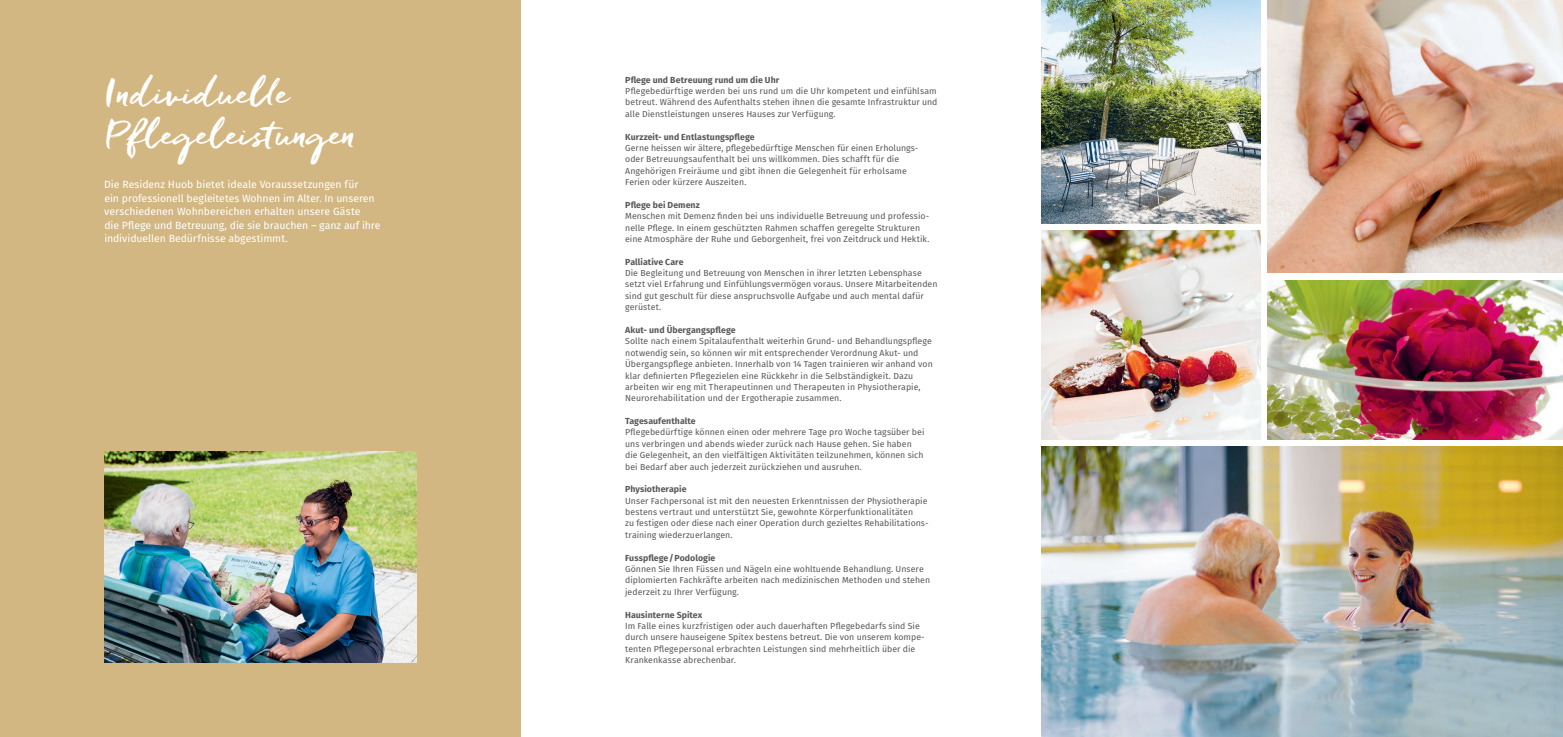
<style>
.page{position:relative;width:1563px;height:737px;background:#fff}
.page>*{position:absolute;margin:0;border:0;box-sizing:border-box;transform-origin:0 0}
.t1{font:36.75px/40.2px "Freeland";letter-spacing:-.005em;color:#fff}
.t2{font:10.5px/13.6px "Fira Sans";letter-spacing:-.005em;color:#fff}
.t3{font:8.75px/11.4px "Fira Sans";letter-spacing:.005em;color:#57585a}
.t4{font:700 8.75px "Fira Sans";letter-spacing:.005em;color:#57585a}
</style>
<div class="page">
<div style="left:0;top:0;width:521px;height:737px;background:#d3b782"></div>
<img style="left:1042px;top:446px;width:521px;height:291px">
<img style="left:1042px;top:0;width:218px;height:223px">
<img style="left:1042px;top:231px;width:218px;height:208px">
<img style="left:1267px;top:280px;width:296px;height:159px">
<img style="left:1267px;top:0;width:296px;height:273px">
<img style="left:104px;top:451px;width:313px;height:211px">
<h1 class="t1" style="left:103px;top:70px;width:255px">Individuelle<br>Pflegeleistungen</h1>
<p class="t2" style="left:104px;top:177px;width:278px">Die Residenz Huob bietet ideale Voraussetzungen für<br>ein professionell begleitetes Wohnen im Alter. In unseren verschiedenen Wohnbereichen erhalten unsere Gäste<br>die Pflege und Betreuung, die sie brauchen – ganz auf ihre individuellen Bedürfnisse abgestimmt.</p>
<p class="t4" style="left:625px;top:72px;width:156px">Pflege und Betreuung rund um die Uhr</p>
<p class="t3" style="left:625px;top:85px;width:314px;text-align:justify">Pflegebedürftige werden bei uns rund um die Uhr kompetent und einfühlsam betreut. Während des Aufenthalts stehen ihnen die gesamte Infrastruktur und alle Dienstleistungen unseres Hauses zur Verfügung.</p>
<p class="t4" style="left:625px;top:129px;width:131px">Kurzzeit- und Entlastungspflege</p>
<p class="t3" style="left:625px;top:142px;width:295px">Gerne heissen wir ältere, pflegebedürftige Menschen für einen Erholungs&shy;oder Betreuungsaufenthalt bei uns willkommen. Dies schafft für die Angehörigen Freiräume und gibt ihnen die Gelegenheit für erholsame Ferien oder kürzere Auszeiten.</p>
<p class="t4" style="left:625px;top:197px;width:76px">Pflege bei Demenz</p>
<p class="t3" style="left:625px;top:210px;width:306px">Menschen mit Demenz finden bei uns individuelle Betreuung und professio&shy;nelle Pflege. In einem geschützten Rahmen schaffen geregelte Strukturen eine Atmosphäre der Ruhe und Geborgenheit, frei von Zeitdruck und Hektik.</p>
<p class="t4" style="left:625px;top:254px;width:60px">Palliative Care</p>
<p class="t3" style="left:625px;top:267px;width:314px">Die Begleitung und Betreuung von Menschen in ihrer letzten Lebensphase setzt viel Erfahrung und Einfühlungsvermögen voraus. Unsere Mitarbeitenden sind gut geschult für diese anspruchsvolle Aufgabe und auch mental dafür gerüstet.</p>
<p class="t4" style="left:625px;top:322px;width:112px">Akut- und Übergangspflege</p>
<p class="t3" style="left:625px;top:335px;width:309px">Sollte nach einem Spitalaufenthalt weiterhin Grund- und Behandlungspflege notwendig sein, so können wir mit entsprechender Verordnung Akut- und Übergangspflege anbieten. Innerhalb von 14 Tagen trainieren wir anhand von klar definierten Pflegezielen eine Rückkehr in die Selbständigkeit. Dazu arbeiten wir eng mit Therapeutinnen und Therapeuten in Physiotherapie, Neurorehabilitation und der Ergotherapie zusammen.</p>
<p class="t4" style="left:625px;top:413px;width:72px">Tagesaufenthalte</p>
<p class="t3" style="left:625px;top:426px;width:301px">Pflegebedürftige können einen oder mehrere Tage pro Woche tagsüber bei uns verbringen und abends wieder zurück nach Hause gehen. Sie haben die Gelegenheit, an den vielfältigen Aktivitäten teilzunehmen, können sich bei Bedarf aber auch jederzeit zurückziehen und ausruhen.</p>
<p class="t4" style="left:625px;top:482px;width:63px">Physiotherapie</p>
<p class="t3" style="left:625px;top:494px;width:305px">Unser Fachpersonal ist mit den neuesten Erkenntnissen der Physiotherapie bestens vertraut und unterstützt Sie, gewohnte Körperfunktionalitäten<br>zu festigen oder diese nach einer Operation durch gezieltes Rehabilitations&shy;training wiederzuerlangen.</p>
<p class="t4" style="left:625px;top:550px;width:92px">Fusspflege/Podologie</p>
<p class="t3" style="left:625px;top:563px;width:306px">Gönnen Sie Ihren Füssen und Nägeln eine wohltuende Behandlung. Unsere diplomierten Fachkräfte arbeiten nach medizinischen Methoden und stehen jederzeit zu Ihrer Verfügung.</p>
<p class="t4" style="left:625px;top:607px;width:79px">Hausinterne Spitex</p>
<p class="t3" style="left:625px;top:620px;width:301px">Im Falle eines kurzfristigen oder auch dauerhaften Pflegebedarfs sind Sie durch unsere hauseigene Spitex bestens betreut. Die von unserem kompe&shy;tenten Pflegepersonal erbrachten Leistungen sind mehrheitlich über die Krankenkasse abrechenbar.</p>
</div>
